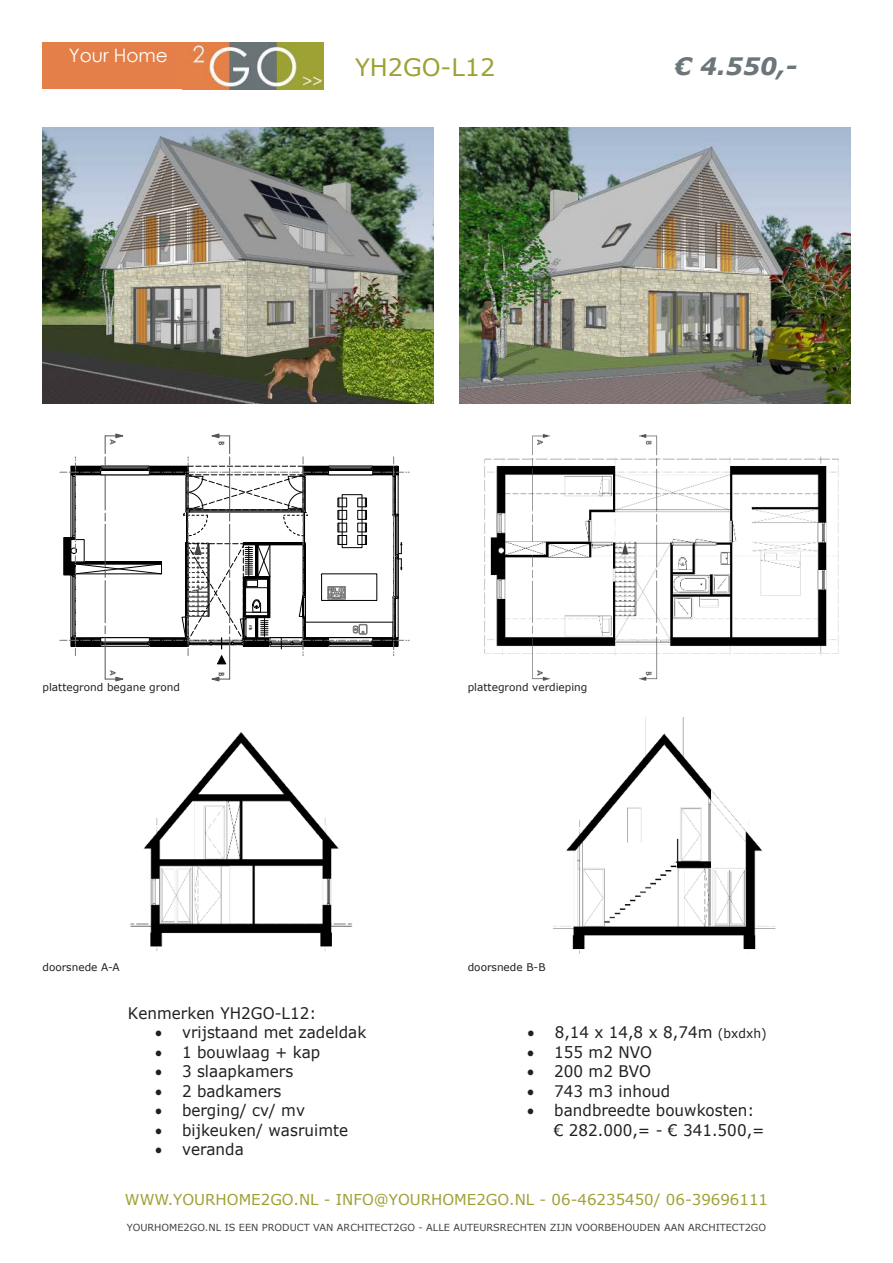
<style>
.page{position:relative;width:893px;height:1263px;background:#fff}
.page>*{position:absolute;margin:0;border:0;box-sizing:border-box;transform-origin:0 0}
.t1{font:24px "Verdana";color:#9da134}
.t2{font:italic 700 24px "Verdana";color:#6b757a}
.t3{font:18.45px "Century Gothic";color:#fff}
.t4{font:15.9px/19.6px "Verdana";letter-spacing:.005em;color:#221f1f;scale:.95 1}
.t5{font:15.9px "Symbol";color:#221f1f;scale:.95 1}
.t6{font:15px "Verdana";color:#9da134}
.t7{font:10.5px "Verdana";color:#221f1f}
.t8{font:9.75px "Verdana";color:#404041}
.t9{font:700 7.65px "Century Gothic";color:#555}
.t10{font:4.65px "Arial";color:#000}
.s1{font-size:12.9px}
</style>
<div class="page">
<hr style="left:229px;top:637px;width:1px;height:42px;background:#555">
<svg style="left:211px;top:672px;width:19px;height:9px"></svg>
<hr style="left:105px;top:637px;width:1px;height:42px;background:#555">
<svg style="left:105px;top:677px;width:18px;height:4px"></svg>
<svg style="left:60px;top:434px;width:349px;height:230px"></svg>
<img style="left:484px;top:434px;width:355px;height:247px">
<img style="left:130px;top:732px;width:223px;height:219px">
<img style="left:552px;top:717px;width:224px;height:237px">
<img style="left:43px;top:128px;width:391px;height:276px">
<div style="left:43px;top:43px;width:140px;height:46px;background:#e57f49"></div>
<img style="left:183px;top:43px;width:140px;height:46px">
<img style="left:459px;top:128px;width:391px;height:276px">
<p class="t3" style="left:69px;top:45px;width:101px">Your Home</p>
<h1 class="t1" style="left:355px;top:58px;width:142px">YH2GO-L12</h1>
<h1 class="t2" style="left:675px;top:57px;width:124px">€ 4.550,-</h1>
<p class="t9" style="left:117px;top:439px;width:7px;rotate:90deg">A</p>
<p class="t9" style="left:117px;top:670px;width:7px;rotate:90deg">A</p>
<p class="t9" style="left:226px;top:440px;width:6px;rotate:90deg">B</p>
<p class="t9" style="left:226px;top:672px;width:6px;rotate:90deg">B</p>
<p class="t10" style="left:254px;top:625px;width:8px;rotate:90deg">mk</p>
<p class="t5" style="left:155px;top:672px;width:9px">•</p>
<p class="t5" style="left:527px;top:672px;width:9px">•</p>
<p class="t7" style="left:43px;top:683px;width:139px">plattegrond begane grond</p>
<p class="t7" style="left:468px;top:683px;width:121px">plattegrond verdieping</p>
<p class="t7" style="left:43px;top:963px;width:79px">doorsnede A-A</p>
<p class="t7" style="left:468px;top:963px;width:79px">doorsnede B-B</p>
<p class="t4" style="left:128px;top:1005px;width:200px">Kenmerken YH2GO-L12:</p>
<p class="t4" style="left:155px;top:1024px;width:224px">• vrijstaand met zadeldak</p>
<p class="t4" style="left:155px;top:1044px;width:176px">• 1 bouwlaag + kap</p>
<p class="t4" style="left:155px;top:1063px;width:147px">• 3 slaapkamers</p>
<p class="t4" style="left:155px;top:1082px;width:135px">• 2 badkamers</p>
<p class="t4" style="left:155px;top:1102px;width:159px">• berging/ cv/ mv</p>
<p class="t4" style="left:155px;top:1121px;width:205px">• bijkeuken/ wasruimte</p>
<p class="t4" style="left:155px;top:1141px;width:95px">• veranda</p>
<p class="t4" style="left:527px;top:1024px;width:253px">• 8,14 x 14,8 x 8,74m <span class="s1">(bxdxh)</span></p>
<p class="t4" style="left:527px;top:1044px;width:133px">• 155 m2 NVO</p>
<p class="t4" style="left:527px;top:1063px;width:132px">• 200 m2 BVO</p>
<p class="t4" style="left:527px;top:1082px;width:152px">• 743 m3 inhoud</p>
<p class="t4" style="left:554px;top:1102px;width:223px;text-indent:-27px">• bandbreedte bouwkosten: € 282.000,= - € 341.500,=</p>
<p class="t6" style="left:125px;top:1193px;width:645px">WWW.YOURHOME2GO.NL - INFO@YOURHOME2GO.NL - 06-46235450/ 06-39696111</p>
<p class="t8" style="left:127px;top:1223px;width:641px">YOURHOME2GO.NL IS EEN PRODUCT VAN ARCHITECT2GO - ALLE AUTEURSRECHTEN ZIJN VOORBEHOUDEN AAN ARCHITECT2GO</p>
</div>
